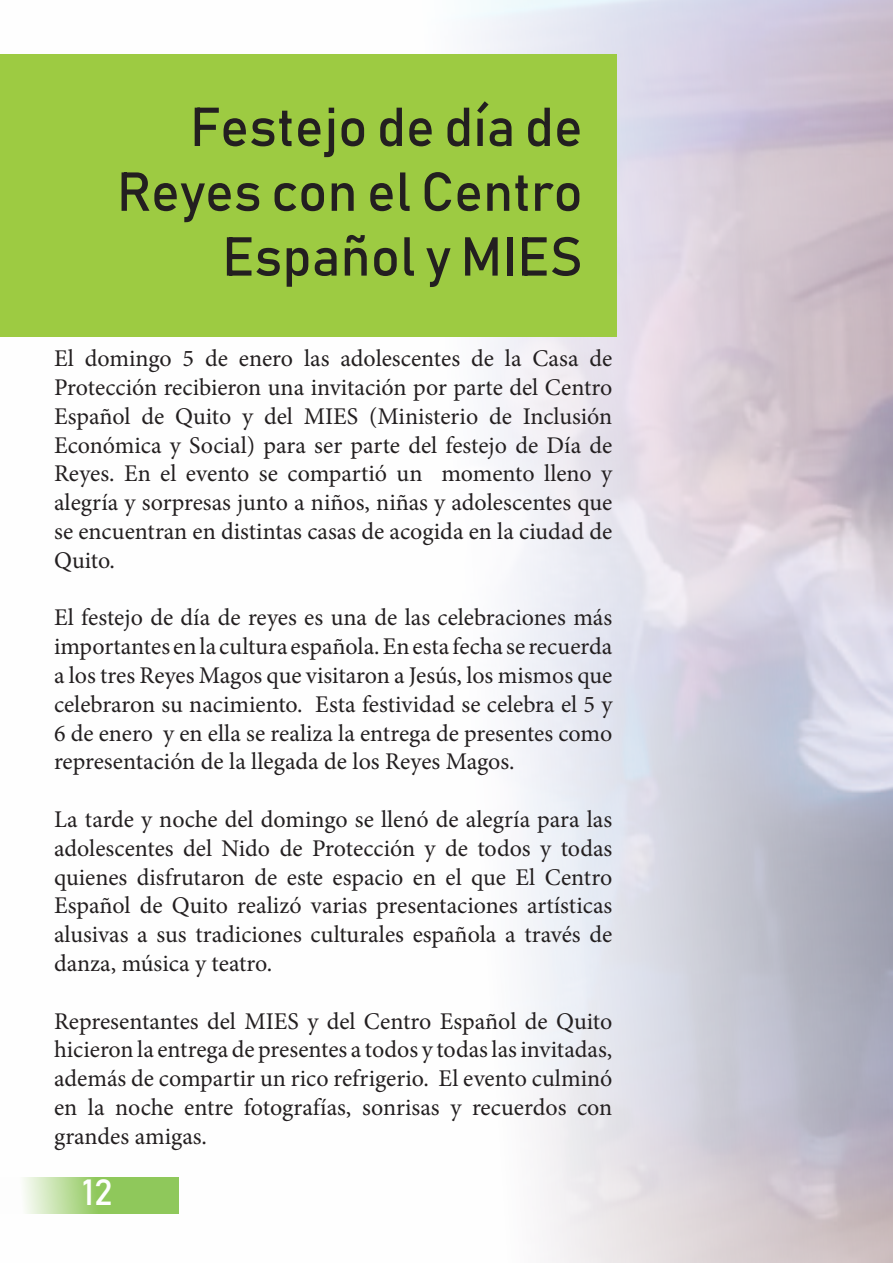
<style>
.page{position:relative;width:893px;height:1263px;background:#fff}
.page>*{position:absolute;margin:0;border:0;box-sizing:border-box;transform-origin:0 0}
.t1{font:54px/64.8px "Bahnschrift";color:#231f20;text-align:right}
.t2{font:36px "Bahnschrift";color:#fff}
.t3{font:24px/28.8px "Minion Pro";color:#231f20;text-align:justify}
</style>
<div class="page">
<img style="left:0;top:0;width:893px;height:1263px">
<div style="left:0;top:54px;width:617px;height:282px;background:#9dcb42"></div>
<h1 class="t1" style="left:117px;top:94px;width:467px">Festejo de día de<br>Reyes con el Centro<br>Español y MIES</h1>
<p class="t3" style="left:54px;top:344px;width:560px">El domingo 5 de enero las adolescentes de la Casa de Protección recibieron una invitación por parte del Centro Español de Quito y del MIES (Ministerio de Inclusión Económica y Social) para ser parte del festejo de Día de Reyes. En el evento se compartió un momento lleno y alegría y sorpresas junto a niños, niñas y adolescentes que se encuentran en distintas casas de acogida en la ciudad de Quito.</p>
<p class="t3" style="left:54px;top:603px;width:560px">El festejo de día de reyes es una de las celebraciones más importantes en la cultura española. En esta fecha se recuerda a los tres Reyes Magos que visitaron a Jesús, los mismos que celebraron su nacimiento. Esta festividad se celebra el 5 y 6 de enero y en ella se realiza la entrega de presentes como representación de la llegada de los Reyes Magos.</p>
<p class="t3" style="left:54px;top:805px;width:560px">La tarde y noche del domingo se llenó de alegría para las adolescentes del Nido de Protección y de todos y todas quienes disfrutaron de este espacio en el que El Centro Español de Quito realizó varias presentaciones artísticas alusivas a sus tradiciones culturales española a través de danza, música y teatro.</p>
<p class="t3" style="left:54px;top:1007px;width:560px">Representantes del MIES y del Centro Español de Quito hicieron la entrega de presentes a todos y todas las invitadas, además de compartir un rico refrigerio. El evento culminó en la noche entre fotografías, sonrisas y recuerdos con grandes amigas.</p>
<h2 class="t2" style="left:82px;top:1169px;width:32px">12</h2>
</div>
